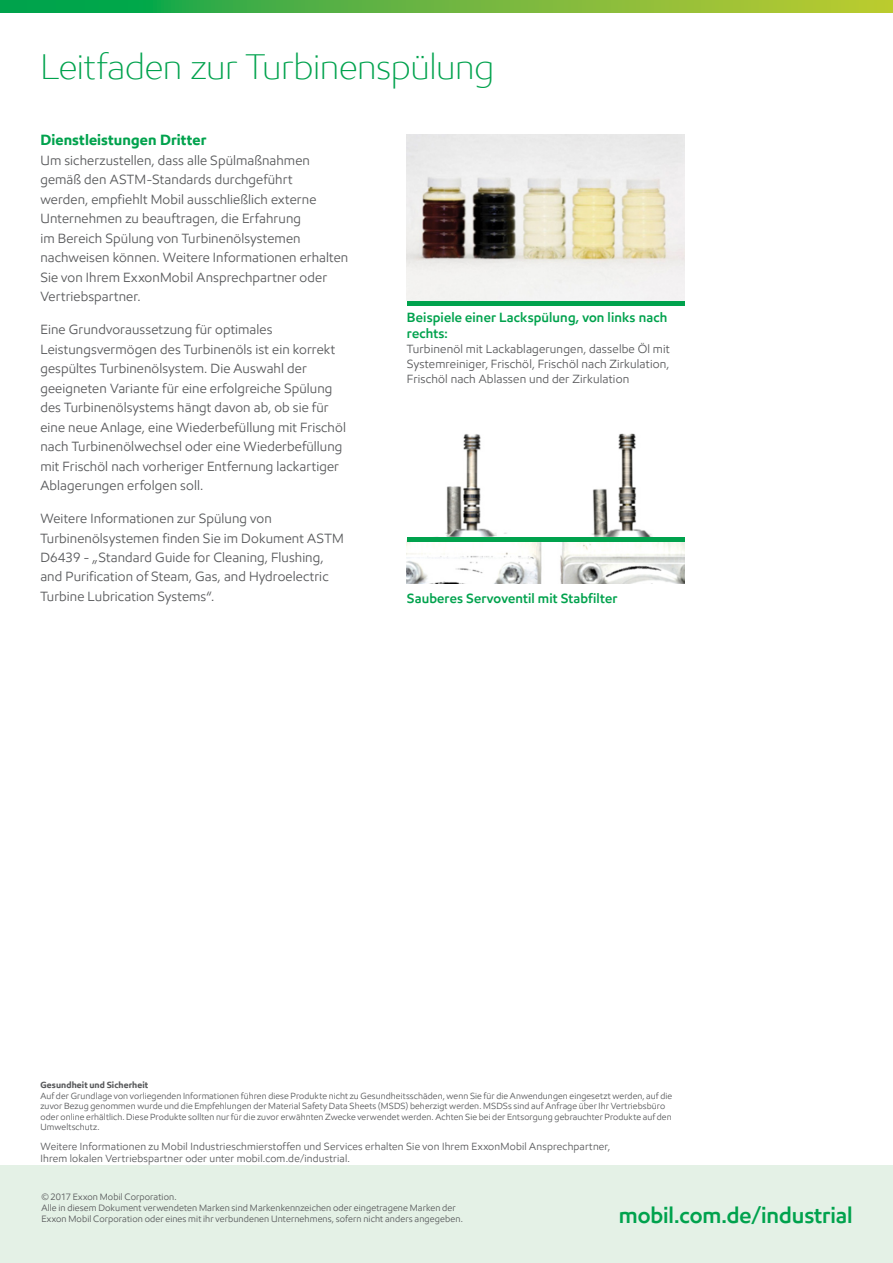
<style>
.page{position:relative;width:893px;height:1263px;background:#fff}
.page>*{position:absolute;margin:0;border:0;box-sizing:border-box;transform-origin:0 0}
.t1{font:300 36px "E Mprint";letter-spacing:-.005em;color:#00a24d}
.t2{font:600 22.5px "E Mprint";letter-spacing:-.005em;color:#00a24d}
.t3{font:700 15px "E Mprint";letter-spacing:.01em;color:#00a24d}
.t4{font:13.5px/19.5px "E Mprint";letter-spacing:.01em;color:#58595b}
.t5{font:600 13.5px/16.5px "E Mprint";letter-spacing:.01em;color:#00a24d}
.t6{font:12px/15px "E Mprint";letter-spacing:.015em;color:#58595b;text-align:justify}
.t7{font:10.5px/12.6px "E Mprint";letter-spacing:.02em;color:#58595b}
.t8{font:9.3px/10.8px "E Mprint";letter-spacing:.01em;color:#58595b}
.t9{font:9px/10.5px "E Mprint";letter-spacing:.01em;color:#58595b}
.t10{font:700 9px "E Mprint";letter-spacing:.01em;color:#58595b}
</style>
<div class="page">
<svg style="left:0;top:0;width:893px;height:13px"></svg>
<div style="left:0;top:1165px;width:893px;height:98px;background:#e4f1e6"></div>
<img style="left:407px;top:135px;width:278px;height:166px">
<img style="left:407px;top:433px;width:278px;height:150px">
<div style="left:407px;top:301px;width:278px;height:5px;background:#00a24d"></div>
<hr style="left:407px;top:537px;width:278px;height:4px;background:#00a24d">
<h1 class="t1" style="left:40px;top:44px;width:455px">Leitfaden zur Turbinenspülung</h1>
<p class="t3" style="left:40px;top:131px;width:167px">Dienstleistungen Dritter</p>
<p class="t4" style="left:40px;top:150px;width:309px">Um sicherzustellen, dass alle Spülmaßnahmen gemäß den ASTM-Standards durchgeführt<br>werden, empfiehlt Mobil ausschließlich externe Unternehmen zu beauftragen, die Erfahrung<br>im Bereich Spülung von Turbinenölsystemen nachweisen können. Weitere Informationen erhalten Sie von Ihrem ExxonMobil Ansprechpartner oder Vertriebspartner.</p>
<p class="t4" style="left:40px;top:320px;width:307px">Eine Grundvoraussetzung für optimales Leistungsvermögen des Turbinenöls ist ein korrekt gespültes Turbinenölsystem. Die Auswahl der geeigneten Variante für eine erfolgreiche Spülung des Turbinenölsystems hängt davon ab, ob sie für eine neue Anlage, eine Wiederbefüllung mit Frischöl nach Turbinenölwechsel oder eine Wiederbefüllung mit Frischöl nach vorheriger Entfernung lackartiger Ablagerungen erfolgen soll.</p>
<p class="t4" style="left:40px;top:508px;width:305px">Weitere Informationen zur Spülung von Turbinenölsystemen finden Sie im Dokument ASTM D6439 - „Standard Guide for Cleaning, Flushing, and Purification of Steam, Gas, and Hydroelectric Turbine Lubrication Systems“.</p>
<p class="t5" style="left:407px;top:309px;width:262px">Beispiele einer Lackspülung, von links nach rechts:</p>
<p class="t6" style="left:407px;top:341px;width:265px">Turbinenöl mit Lackablagerungen, dasselbe Öl mit Systemreiniger, Frischöl, Frischöl nach Zirkulation, Frischöl nach Ablassen und der Zirkulation</p>
<p class="t5" style="left:407px;top:590px;width:212px">Sauberes Servoventil mit Stabfilter</p>
<p class="t10" style="left:41px;top:1079px;width:109px">Gesundheit und Sicherheit</p>
<p class="t9" style="left:41px;top:1090px;width:633px">Auf der Grundlage von vorliegenden Informationen führen diese Produkte nicht zu Gesundheitsschäden, wenn Sie für die Anwendungen eingesetzt werden, auf die zuvor Bezug genommen wurde und die Empfehlungen der Material Safety Data Sheets (MSDS) beherzigt werden. MSDSs sind auf Anfrage über Ihr Vertriebsbüro oder online erhältlich. Diese Produkte sollten nur für die zuvor erwähnten Zwecke verwendet werden. Achten Sie bei der Entsorgung gebrauchter Produkte auf den Umweltschutz.</p>
<p class="t7" style="left:40px;top:1140px;width:571px">Weitere Informationen zu Mobil Industrieschmierstoffen und Services erhalten Sie von Ihrem ExxonMobil Ansprechpartner,<br>Ihrem lokalen Vertriebspartner oder unter mobil.com.de/industrial.</p>
<p class="t8" style="left:41px;top:1191px;width:423px">© 2017 Exxon Mobil Corporation.<br>Alle in diesem Dokument verwendeten Marken sind Markenkennzeichen oder eingetragene Marken der<br>Exxon Mobil Corporation oder eines mit ihr verbundenen Unternehmens, sofern nicht anders angegeben.</p>
<h2 class="t2" style="left:619px;top:1201px;width:235px">mobil.com.de/industrial</h2>
</div>
